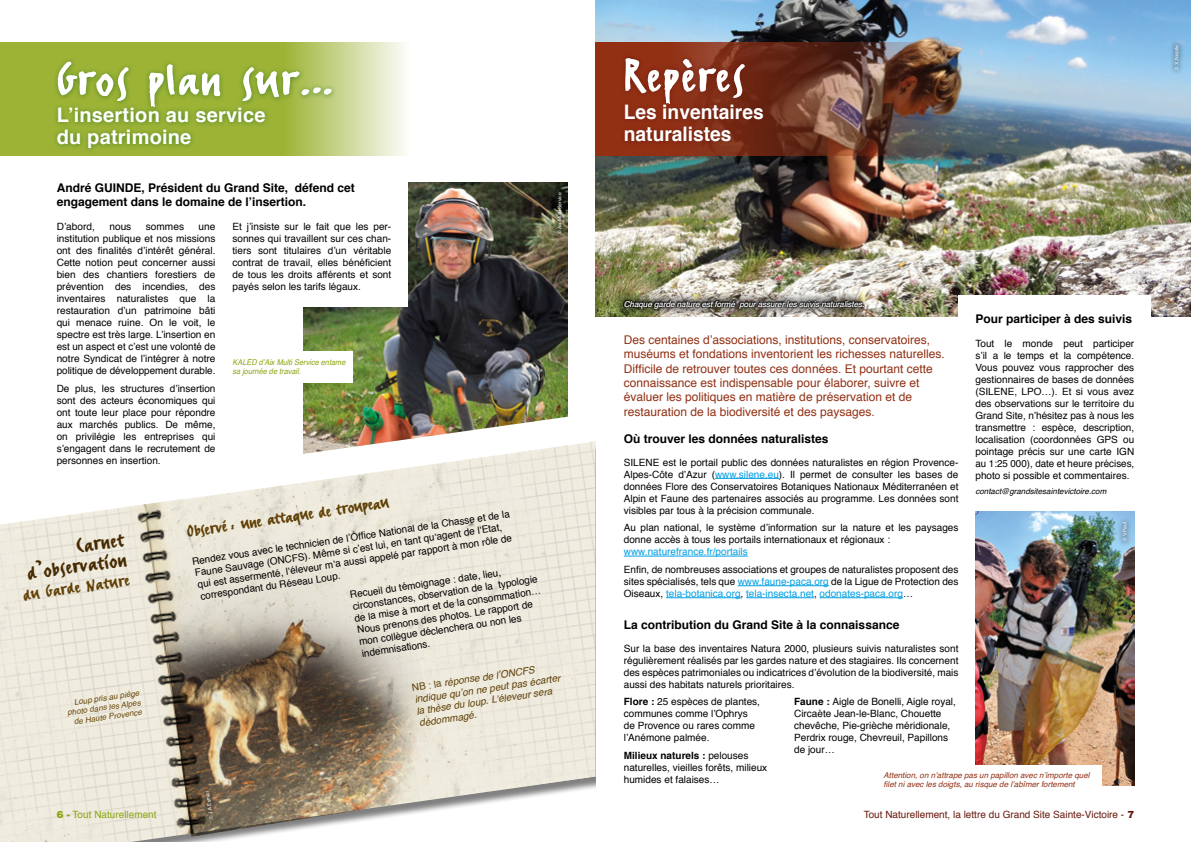
<style>
.page{position:relative;width:1191px;height:842px;background:#fff}
.page>*{position:absolute;margin:0;border:0;box-sizing:border-box;transform-origin:0 0}
.t1{font:55px "FF Erikrighthand";letter-spacing:.04em;color:#fff}
.t2{font:24px/20px "FF Erikrighthand";color:#4d2f00;text-align:right}
.t3{font:20px "FF Erikrighthand";color:#6a4809}
.t4{font:700 20px/22px "Helvetica";letter-spacing:.01em;color:#fff}
.t5{font:700 20px/22px "Helvetica";letter-spacing:.01em;color:#fff;scale:.96 1}
.t6{font:12px/14.4px "Helvetica";color:#923014}
.t7{font:700 12px/14.4px "Helvetica";color:#000}
.t8{font:10px/12px "Helvetica";color:#000;text-align:justify}
.t9{font:italic 10px/12.1px "Helvetica";color:#6a4809}
.t10{font:10px "Helvetica";color:#68190d}
.t11{font:10px "Helvetica";color:#009fe3}
.t12{font:10px "Helvetica";color:#8ba612}
.t13{font:italic 8px/9.6px "Helvetica";color:#923014}
.t14{font:italic 8px "Helvetica";color:#fff}
.t15{font:italic 8px/9.6px "Helvetica";color:#8ba612;scale:.92 1}
.t16{font:italic 8px/9.6px "Helvetica";color:#6a4809;text-align:right}
.t17{font:italic 8px "Helvetica";color:#000}
.t18{font:5px "Helvetica";color:#fff}
.s1{font-weight:900}
.s2{font-style:normal}
.s3{color:#009fe3}
.s4{font-weight:700}
</style>
<div class="page">
<img style="left:303px;top:183px;width:264px;height:231px">
<div style="left:202px;top:162px;width:206px;height:145px;background:#fff"></div>
<img style="left:0;top:441px;width:595px;height:401px">
<img style="left:153px;top:498px;width:293px;height:339px">
<svg style="left:201px;top:786px;width:17px;height:39px"></svg>
<img style="left:595px;top:0;width:596px;height:317px">
<img style="left:595px;top:43px;width:363px;height:113px">
<svg style="left:0;top:43px;width:406px;height:113px;fill:#9cb336"></svg>
<div style="left:619px;top:52px;width:149px;height:94px;background:#68190d;opacity:.75"></div>
<div style="left:958px;top:296px;width:192px;height:78px;background:#fff"></div>
<hr style="left:715px;top:478px;width:64px;height:1px;background:#009fe3">
<hr style="left:624px;top:556px;width:124px;height:1px;background:#009fe3">
<hr style="left:737px;top:585px;width:92px;height:1px;background:#009fe3">
<hr style="left:666px;top:597px;width:74px;height:1px;background:#009fe3">
<hr style="left:746px;top:597px;width:68px;height:1px;background:#009fe3">
<hr style="left:819px;top:597px;width:84px;height:1px;background:#009fe3">
<img style="left:975px;top:511px;width:159px;height:274px">
<img style="left:613px;top:291px;width:256px;height:25px">
<svg style="left:623px;top:299px;width:242px;height:10px"></svg>
<div style="left:883px;top:765px;width:219px;height:22px;background:#fff"></div>
<svg style="left:552px;top:187px;width:14px;height:52px"></svg>
<svg style="left:1169px;top:39px;width:14px;height:35px"></svg>
<svg style="left:1117px;top:517px;width:14px;height:29px"></svg>
<div style="left:52px;top:56px;width:285px;height:97px;background:#3e7b21;opacity:.75"></div>
<img style="left:180px;top:414px;width:410px;height:85px">
<div style="left:232px;top:351px;width:121px;height:32px;background:#fff"></div>
<h1 class="t1" style="left:57px;top:46px;width:278px">Gros plan sur…</h1>
<h3 class="t4" style="left:57px;top:105px;width:210px">L’insertion au service du patrimoine</h3>
<p class="t7" style="left:57px;top:180px;width:300px">André GUINDE, Président du Grand Site, défend cet engagement dans le domaine de l’insertion.</p>
<p class="t8" style="left:57px;top:221px;width:40px">D’abord,</p>
<p class="t8" style="left:109px;top:221px;width:23px">nous</p>
<p class="t8" style="left:146px;top:221px;width:40px">sommes</p>
<p class="t8" style="left:232px;top:221px;width:160px">Et j’insiste sur le fait que les per&shy;sonnes qui travaillent sur ces chan&shy;tiers sont titulaires d’un véritable contrat de travail, elles bénéficient de tous les droits afférents et sont payés selon les tarifs légaux.</p>
<p class="t8" style="left:57px;top:221px;width:160px;text-indent:142px">une institution publique et nos missions ont des finalités d’intérêt général.<br>Cette notion peut concerner aussi bien des chantiers forestiers de prévention des incendies, des inventaires naturalistes que la restauration d’un patrimoine bâti qui menace ruine. On le voit, le spectre est très large. L’insertion en est un aspect et c’est une volonté de notre Syndicat de l’intégrer à notre politique de développement durable.</p>
<p class="t8" style="left:57px;top:382px;width:160px">De plus, les structures d’insertion sont des acteurs économiques qui ont toute leur place pour répondre aux marchés publics. De même, on privilégie les entreprises qui s’engagent dans le recrutement de personnes en insertion.</p>
<p class="t15" style="left:232px;top:357px;width:124px">KALED d’Aix Multi Service entame sa journée de travail.</p>
<p class="t18" style="left:556px;top:234px;width:43px;rotate:-90deg">© Aix Multi Service</p>
<h2 class="t2" style="left:23px;top:543px;width:101px;rotate:-8deg">Carnet d’observation</h2>
<h3 class="t3" style="left:22px;top:583px;width:109px;rotate:-8deg">du Garde Nature</h3>
<p class="t16" style="left:65px;top:698px;width:75px;rotate:-8deg">Loup pris au piège photo dans les Alpes de Haute Provence</p>
<p class="t12" style="left:57px;top:806px;width:101px"><span class="s1">6 -</span> Tout Naturellement</p>
<h3 class="t3" style="left:185px;top:521px;width:205px;rotate:-9deg">Observé : une attaque de troupeau</h3>
<p class="t8" style="left:191px;top:554px;width:322px;line-height:12.3px;text-align:left;rotate:-8deg">Rendez vous avec le technicien de l’Offi ce National de la Chasse et de la Faune Sauvage (ONCFS). Même si c’est lui, en tant qu’agent de l’Etat, qui est assermenté, l’éleveur m’a aussi appelé par rapport à mon rôle de correspondant du Réseau Loup.</p>
<p class="t8" style="left:349px;top:588px;width:191px;text-align:left;rotate:-8deg">Recueil du témoignage : date, lieu, circonstances, observation de la typologie de la mise à mort et de la consommation… Nous prenons des photos. Le rapport de mon collègue déclenchera ou non les indemnisations.</p>
<p class="t9" style="left:411px;top:681px;width:150px;rotate:-8deg"><span class="s2">NB : la</span> réponse de l’ONCFS indique qu’on ne peut pas écarter la thèse du loup. L’éleveur sera dédommagé.</p>
<p class="t18" style="left:207px;top:819px;width:30px;rotate:-98deg">© J A Esmiol</p>
<h1 class="t1" style="left:624px;top:43px;width:122px">Repères</h1>
<h3 class="t5" style="left:624px;top:101px;width:147px">Les inventaires naturalistes</h3>
<p class="t18" style="left:1172px;top:70px;width:26px;rotate:-90deg">© X.Nicolle</p>
<p class="t14" style="left:624px;top:298px;width:242px">Chaque garde nature est formé pour assurer les suivis naturalistes.</p>
<p class="t7" style="left:975px;top:312px;width:158px">Pour participer à des suivis</p>
<p class="t8" style="left:975px;top:338px;width:160px">Tout le monde peut participer s’il a le temps et la compétence.<br>Vous pouvez vous rapprocher des gestionnaires de bases de données (SILENE, LPO…). Et si vous avez des observations sur le territoire du Grand Site, n’hésitez pas à nous les transmettre : espèce, description, localisation (coordonnées GPS ou pointage précis sur une carte IGN au 1:25 000), date et heure précises, photo si possible et commentaires.</p>
<p class="t17" style="left:975px;top:485px;width:132px">contact@grandsitesaintevictoire.com</p>
<p class="t6" style="left:624px;top:333px;width:322px">Des centaines d’associations, institutions, conservatoires, muséums et fondations inventorient les richesses naturelles.<br>Difficile de retrouver toutes ces données. Et pourtant cette connaissance est indispensable pour élaborer, suivre et évaluer les politiques en matière de préservation et de restauration de la biodiversité et des paysages.</p>
<p class="t7" style="left:624px;top:432px;width:206px">Où trouver les données naturalistes</p>
<p class="t8" style="left:624px;top:456px;width:336px">SILENE est le portail public des données naturalistes en région Provence-Alpes-Côte d’Azur (<span class="s3">www.silene.eu</span>). Il permet de consulter les bases de données Flore des Conservatoires Botaniques Nationaux Méditerranéen et Alpin et Faune des partenaires associés au programme. Les données sont visibles par tous à la précision communale.</p>
<p class="t8" style="left:624px;top:522px;width:336px">Au plan national, le système d’information sur la nature et les paysages donne accès à tous les portails internationaux et régionaux :</p>
<p class="t11" style="left:624px;top:544px;width:125px">www.naturefrance.fr/portails</p>
<p class="t8" style="left:624px;top:564px;width:336px">Enfin, de nombreuses associations et groupes de naturalistes proposent des sites spécialisés, tels que <span class="s3">www.faune-paca.org</span> de la Ligue de Protection des Oiseaux, <span class="s3">tela-botanica.org</span>, <span class="s3">tela-insecta.net</span>, <span class="s3">odonates-paca.org</span>…</p>
<p class="t7" style="left:624px;top:618px;width:277px">La contribution du Grand Site à la connaissance</p>
<p class="t8" style="left:624px;top:642px;width:336px">Sur la base des inventaires Natura 2000, plusieurs suivis naturalistes sont régulièrement réalisés par les gardes nature et des stagiaires. Ils concernent des espèces patrimoniales ou indicatrices d’évolution de la biodiversité, mais aussi des habitats naturels prioritaires.</p>
<p class="t8" style="left:624px;top:696px;width:138px;text-align:left"><span class="s4">Flore :</span> 25 espèces de plantes, communes comme l’Ophrys de Provence ou rares comme l’Anémone palmée.</p>
<p class="t8" style="left:624px;top:750px;width:145px;text-align:left"><span class="s4">Milieux naturels :</span> pelouses naturelles, vieilles forêts, milieux humides et falaises…</p>
<p class="t18" style="left:1120px;top:541px;width:21px;rotate:-90deg">© V.Paul</p>
<p class="t8" style="left:794px;top:696px;width:163px;text-align:left"><span class="s4">Faune :</span> Aigle de Bonelli, Aigle royal,<br>Circaète Jean-le-Blanc, Chouette chevêche, Pie-grièche méridionale,<br>Perdrix rouge, Chevreuil, Papillons de jour…</p>
<p class="t13" style="left:883px;top:770px;width:207px">Attention, on n’attrape pas un papillon avec n’importe quel filet ni avec les doigts, au risque de l’abîmer fortement</p>
<p class="t10" style="left:863px;top:806px;width:272px">Tout Naturellement, la lettre du Grand Site Sainte-Victoire - <span class="s1">7</span></p>
</div>
